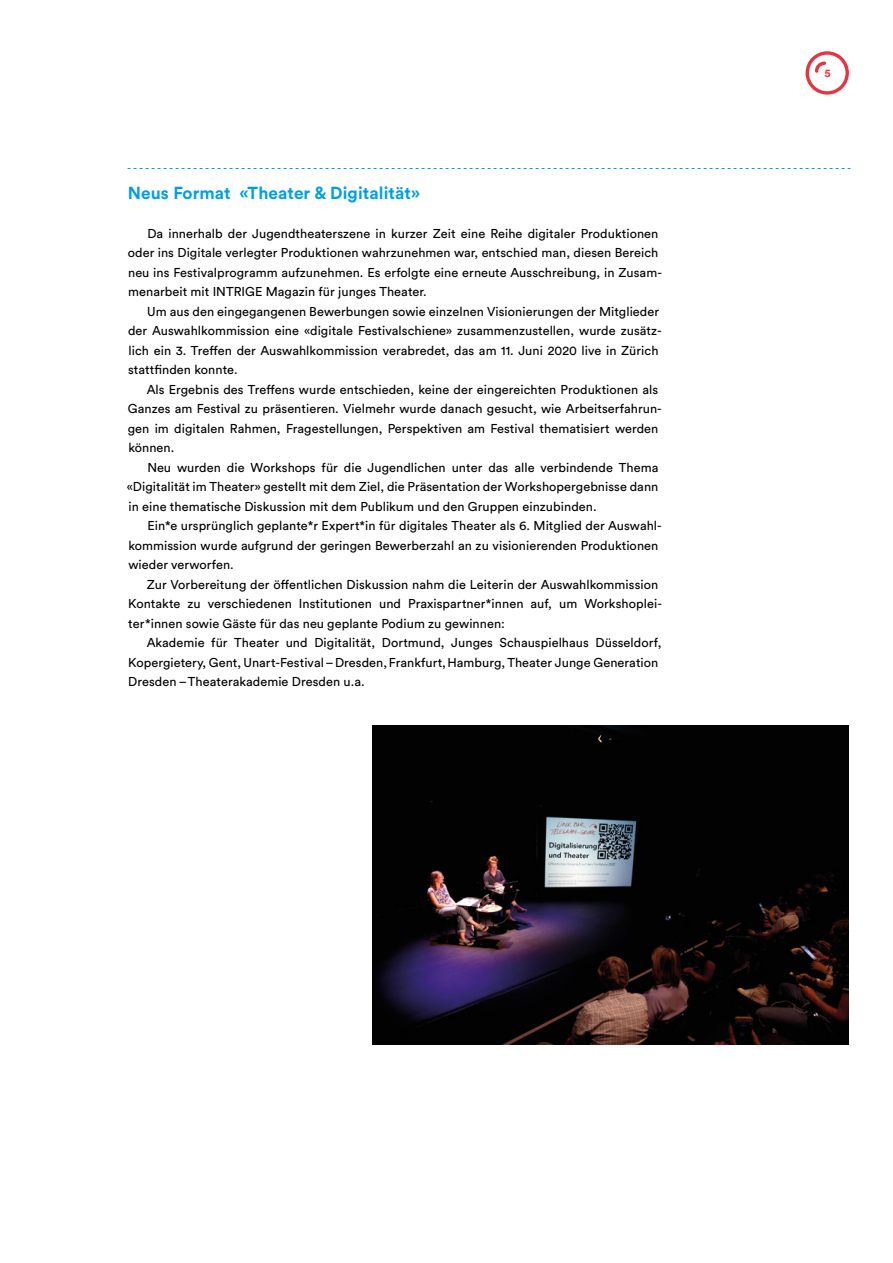
<style>
.page{position:relative;width:893px;height:1263px;background:#fff}
.page>*{position:absolute;margin:0;border:0;box-sizing:border-box;transform-origin:0 0}
.t1{font:700 17.25px "Circular Pro";letter-spacing:.005em;color:#009fe3}
.t2{font:12.75px/19.5px "Circular Pro";letter-spacing:.005em;color:#000}
.t3{font:700 11.25px "Circular Pro";color:#e73443}
</style>
<div class="page">
<svg style="left:805px;top:51px;width:44px;height:44px"></svg>
<svg style="left:128px;top:168px;width:722px;height:1px"></svg>
<img style="left:373px;top:725px;width:476px;height:319px">
<h1 class="t1" style="left:128px;top:181px;width:294px">Neus Format «Theater &amp; Digitalität»</h1>
<p class="t2" style="left:128px;top:223px;width:536px;text-indent:20px">Da innerhalb der Jugendtheaterszene in kurzer Zeit eine Reihe digitaler Produktionen oder ins Digitale verlegter Produktionen wahrzunehmen war, entschied man, diesen Bereich neu ins Festivalprogramm aufzunehmen. Es erfolgte eine erneute Ausschreibung, in Zusam&shy;menarbeit mit INTRIGE Magazin für junges Theater.</p>
<p class="t2" style="left:128px;top:301px;width:535px;text-indent:19px">Um aus den eingegangenen Bewerbungen sowie einzelnen Visionierungen der Mitglieder der Auswahlkommission eine «digitale Festivalschiene» zusammenzustellen, wurde zusätz&shy;lich ein 3. Treffen der Auswahlkommission verabredet, das am 11. Juni 2020 live in Zürich stattfinden konnte.</p>
<p class="t2" style="left:128px;top:379px;width:536px;text-indent:19px">Als Ergebnis des Treffens wurde entschieden, keine der eingereichten Produktionen als Ganzes am Festival zu präsentieren. Vielmehr wurde danach gesucht, wie Arbeitserfahrun&shy;gen im digitalen Rahmen, Fragestellungen, Perspektiven am Festival thematisiert werden können.</p>
<p class="t2" style="left:127px;top:457px;width:533px;text-align:justify;text-indent:21px">Neu wurden die Workshops für die Jugendlichen unter das alle verbindende Thema «Digitalität im Theater» gestellt mit dem Ziel, die Präsentation der Workshopergebnisse dann in eine thematische Diskussion mit dem Publikum und den Gruppen einzubinden.</p>
<p class="t2" style="left:128px;top:515px;width:535px;text-indent:19px">Ein*e ursprünglich geplante*r Expert*in für digitales Theater als 6. Mitglied der Auswahl&shy;kommission wurde aufgrund der geringen Bewerberzahl an zu visionierenden Produktionen wieder verworfen.</p>
<p class="t2" style="left:128px;top:574px;width:535px;text-indent:18px">Zur Vorbereitung der öffentlichen Diskussion nahm die Leiterin der Auswahlkommission<br>Kontakte zu verschiedenen Institutionen und Praxispartner*innen auf, um Workshoplei&shy;ter*innen sowie Gäste für das neu geplante Podium zu gewinnen:</p>
<p class="t2" style="left:128px;top:632px;width:535px;text-indent:18px">Akademie für Theater und Digitalität, Dortmund, Junges Schauspielhaus Düsseldorf,<br>Kopergietery, Gent, Unart-Festival – Dresden, Frankfurt, Hamburg, Theater Junge Generation<br>Dresden –Theaterakademie Dresden u.a.</p>
<p class="t3" style="left:824px;top:65px;width:8px">5</p>
</div>
